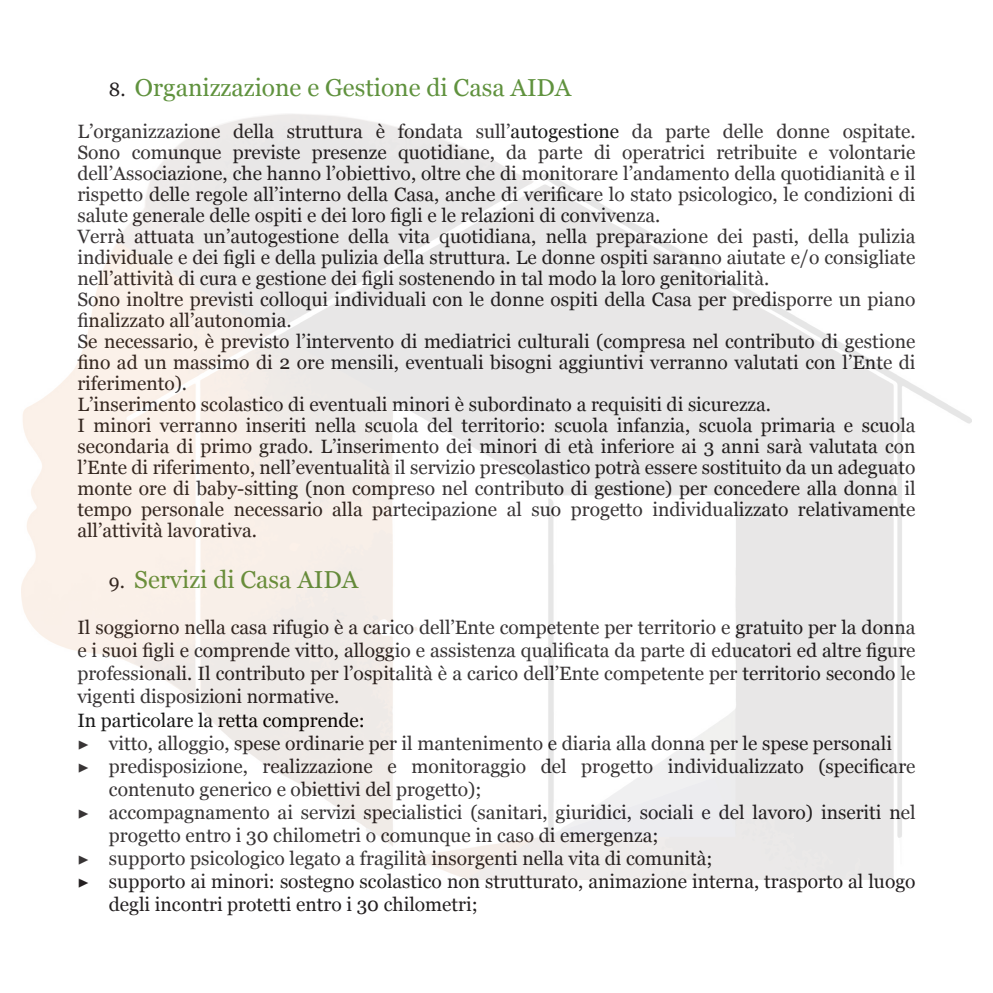
<style>
.page{position:relative;width:993px;height:993px;background:#fff}
.page>*{position:absolute;margin:0;border:0;box-sizing:border-box;transform-origin:0 0}
.t1{font:24.5px "Georgia";color:#60923e}
.t2{font:19.25px/21px "Georgia";color:#231f20;text-align:justify}
.t3{font:19.25px "Georgia";color:#000}
.s1{font-size:19.25px;color:#231f20}
.s2{color:#000}
.s3{font-family:"Minion Pro"}
</style>
<div class="page">
<p class="t1" style="left:109px;top:70px;width:464px"><span class="s1">8.</span> Organizzazione e Gestione di Casa AIDA</p>
<p class="t2" style="left:77px;top:120px;width:839px">L’organizzazione della struttura è fondata sull’<span class="s2">autogestione</span> da parte delle donne ospitate.<br>Sono comunque previste presenze quotidiane, da parte di operatrici retribuite e volontarie dell’Associazione, che hanno l’obiettivo, oltre che di monitorare l’andamento della quotidianità e il rispetto delle regole all’interno della Casa, anche di verificare lo stato psicologico, le condizioni di salute generale delle ospiti e dei loro figli e le relazioni di convivenza.</p>
<p class="t2" style="left:77px;top:225px;width:839px">Verrà attuata un’autogestione della vita quotidiana, nella preparazione dei pasti, della pulizia individuale e dei figli e della pulizia della struttura. Le donne ospiti saranno aiutate e/o consigliate nell’attività di cura e gestione dei figli sostenendo in tal modo la loro genitorialità.</p>
<p class="t2" style="left:77px;top:288px;width:839px">Sono inoltre previsti colloqui individuali con le donne ospiti della Casa per predisporre un piano finalizzato all’autonomia.</p>
<p class="t2" style="left:77px;top:330px;width:839px">Se necessario, è previsto l’intervento di mediatrici culturali (compresa nel contributo di gestione fino ad un massimo di 2 ore mensili, eventuali bisogni aggiuntivi verranno valutati con l’Ente di riferimento).</p>
<p class="t2" style="left:77px;top:393px;width:694px">L’inserimento scolastico di eventuali minori è subordinato a requisiti di sicurezza.</p>
<p class="t2" style="left:77px;top:414px;width:839px">I minori verranno inseriti nella scuola del territorio: scuola infanzia, scuola primaria e scuola secondaria di primo grado. L’inserimento dei minori di età inferiore ai 3 anni sarà valutata con l’Ente di riferimento, nell’eventualità il servizio prescolastico potrà essere sostituito da un adeguato monte ore di baby-sitting (non compreso nel contributo di gestione) per concedere alla donna il tempo personale necessario alla partecipazione al suo progetto individualizzato relativamente all’attività lavorativa.</p>
<p class="t1" style="left:109px;top:561px;width:251px"><span class="s1">9.</span> Servizi di Casa AIDA</p>
<p class="t2" style="left:77px;top:614px;width:839px;line-height:23.1px">Il soggiorno nella casa rifugio è a carico dell’Ente competente per territorio e gratuito per la donna e i suoi figli e comprende vitto, alloggio e assistenza qualificata da parte di educatori ed altre figure professionali. Il contributo per l’ospitalità è a carico dell’Ente competente per territorio secondo le vigenti disposizioni normative.</p>
<p class="t3" style="left:77px;top:705px;width:289px">In particolare la retta comprende:</p>
<p class="t2" style="left:77px;top:731px;width:815px"><span class="s3">▶</span> vitto, alloggio, spese ordinarie per il mantenimento e diaria alla donna per le spese personali</p>
<p class="t2" style="left:109px;top:753px;width:807px;line-height:23.1px;text-indent:-32px"><span class="s3">▶</span> predisposizione, realizzazione e monitoraggio del progetto individualizzato (specificare contenuto generico e obiettivi del progetto);</p>
<p class="t2" style="left:109px;top:799px;width:807px;line-height:23.1px;text-indent:-32px"><span class="s3">▶</span> accompagnamento ai servizi specialistici (sanitari, giuridici, sociali e del lavoro) inseriti nel progetto entro i 30 chilometri o comunque in caso di emergenza;</p>
<p class="t2" style="left:77px;top:847px;width:636px"><span class="s3">▶</span> supporto psicologico legato a fragilità insorgenti nella vita di comunità;</p>
<p class="t2" style="left:109px;top:869px;width:807px;line-height:23.1px;text-indent:-32px"><span class="s3">▶</span> supporto ai minori: sostegno scolastico non strutturato, animazione interna, trasporto al luogo degli incontri protetti entro i 30 chilometri;</p>
</div>
